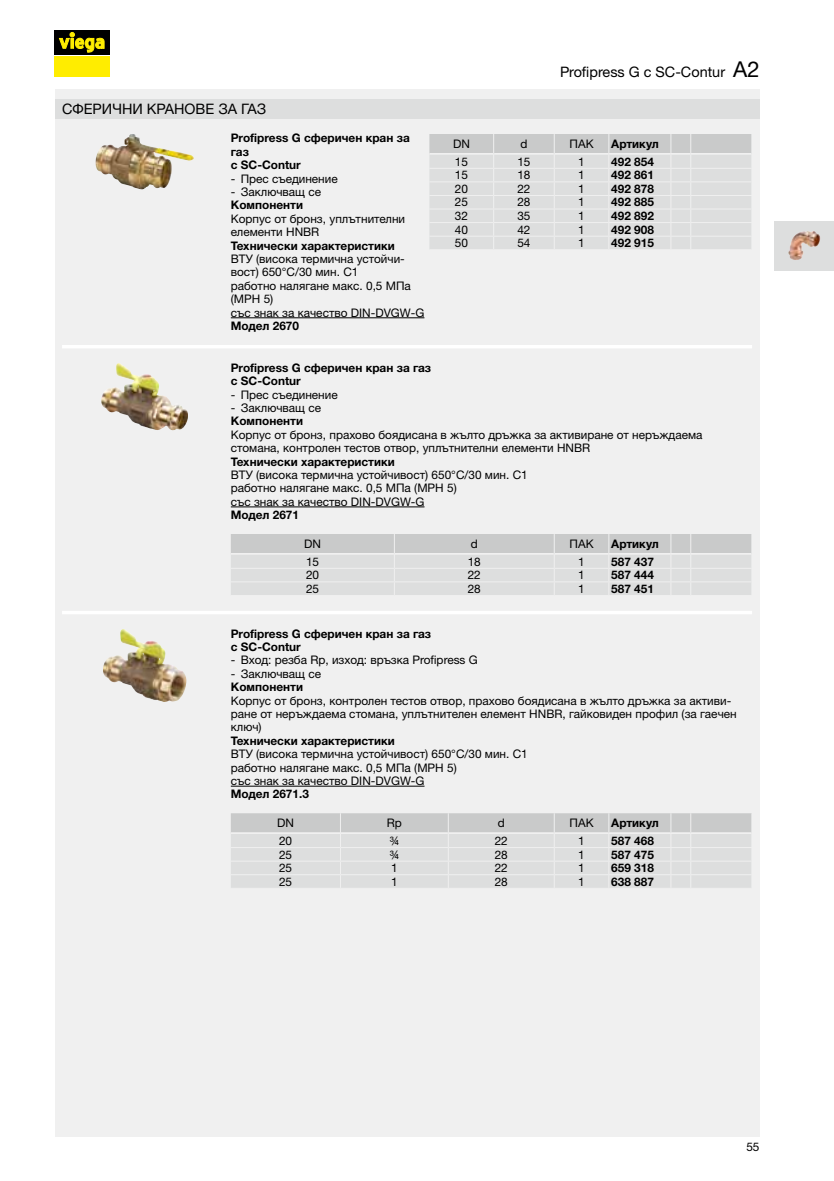
<style>
.page{position:relative;width:834px;height:1181px;background:#fff}
.page>*{position:absolute;margin:0;border:0;box-sizing:border-box;transform-origin:0 0}
.t1{font:14.35px "M Ying Hei PR Cfor Viega W4";color:#000}
.t2{font:11.9px/13.5px "M Ying Hei PR Cfor Viega W4";color:#000}
.t3{font:11.9px/13.5px "M Ying Hei PR Cfor Viega W7";color:#000}
.s1{font-size:21.88px}
</style>
<div class="page">
<div style="left:55px;top:89px;width:704px;height:1047px;background:#f0f0f0"></div>
<div style="left:774px;top:221px;width:59px;height:49px;background:#dddede"></div>
<img style="left:788px;top:231px;width:32px;height:29px">
<svg style="left:429px;top:134px;width:323px;height:115px"></svg>
<hr style="left:231px;top:317px;width:193px;height:1px;background:#000">
<img style="left:95px;top:134px;width:37px;height:34px">
<div style="left:55px;top:99px;width:704px;height:20px;background:#dddede"></div>
<hr style="left:231px;top:506px;width:193px;height:1px;background:#000">
<svg style="left:231px;top:534px;width:521px;height:61px"></svg>
<img style="left:101px;top:364px;width:33px;height:42px">
<hr style="left:231px;top:786px;width:193px;height:1px;background:#000">
<svg style="left:231px;top:813px;width:521px;height:75px"></svg>
<img style="left:103px;top:629px;width:61px;height:73px">
<hr style="left:62px;top:345px;width:690px;height:3px;background:#fff">
<hr style="left:62px;top:611px;width:690px;height:3px;background:#fff">
<div style="left:55px;top:56px;width:55px;height:21px;background:#ffed00"></div>
<div style="left:55px;top:30px;width:55px;height:24px;background:#000"></div>
<svg style="left:59px;top:32px;width:45px;height:21px"></svg>
<p class="t1" style="left:62px;top:100px;width:206px">СФЕРИЧНИ КРАНОВЕ ЗА ГАЗ</p>
<p class="t3" style="left:231px;top:131px;width:180px">-Profipress -G сферичен кран за газ<br>с -SC-Contur</p>
<p class="t2" style="left:231px;top:172px;width:108px">- Прес съединение</p>
<p class="t2" style="left:231px;top:185px;width:92px">- Заключващ се</p>
<p class="t3" style="left:231px;top:198px;width:74px">Компоненти</p>
<p class="t2" style="left:231px;top:212px;width:176px">Корпус от бронз, уплътнителни елементи HNBR</p>
<p class="t3" style="left:231px;top:239px;width:165px">Технически характеристики</p>
<p class="t2" style="left:231px;top:252px;width:195px">ВТУ (висока термична устойчи&shy;вост) -650°C/30 мин. C1<br>работно налягане макс. 0,5 МПа (MРН 5)<br>със знак за качество DIN-DVGW-G</p>
<p class="t3" style="left:231px;top:319px;width:70px">-Модел-2670</p>
<p class="t1" style="left:560px;top:63px;width:201px">Profipress G с SC-Contur <span class="s1">A2</span></p>
<p class="t2" style="left:453px;top:137px;width:18px">DN</p>
<p class="t2" style="left:520px;top:137px;width:9px">d</p>
<p class="t2" style="left:569px;top:137px;width:26px">ПАК</p>
<p class="t3" style="left:611px;top:137px;width:49px">Aртикул</p>
<p class="t2" style="left:455px;top:155px;width:15px">15</p>
<p class="t2" style="left:517px;top:155px;width:15px">15</p>
<p class="t2" style="left:578px;top:154px;width:8px">1</p>
<p class="t3" style="left:611px;top:154px;width:44px">492 854</p>
<p class="t2" style="left:455px;top:168px;width:15px">15</p>
<p class="t2" style="left:517px;top:168px;width:15px">18</p>
<p class="t2" style="left:578px;top:168px;width:8px">1</p>
<p class="t3" style="left:611px;top:168px;width:44px">492 861</p>
<p class="t2" style="left:455px;top:182px;width:15px">20</p>
<p class="t2" style="left:517px;top:182px;width:15px">22</p>
<p class="t2" style="left:578px;top:182px;width:8px">1</p>
<p class="t3" style="left:611px;top:182px;width:44px">492 878</p>
<p class="t2" style="left:455px;top:195px;width:15px">25</p>
<p class="t2" style="left:517px;top:195px;width:15px">28</p>
<p class="t2" style="left:578px;top:195px;width:8px">1</p>
<p class="t3" style="left:611px;top:195px;width:44px">492 885</p>
<p class="t2" style="left:455px;top:209px;width:15px">32</p>
<p class="t2" style="left:517px;top:209px;width:15px">35</p>
<p class="t2" style="left:578px;top:209px;width:8px">1</p>
<p class="t3" style="left:611px;top:209px;width:44px">492 892</p>
<p class="t2" style="left:455px;top:222px;width:15px">40</p>
<p class="t2" style="left:517px;top:222px;width:15px">42</p>
<p class="t2" style="left:578px;top:222px;width:8px">1</p>
<p class="t3" style="left:611px;top:222px;width:44px">492 908</p>
<p class="t2" style="left:455px;top:236px;width:15px">50</p>
<p class="t2" style="left:517px;top:236px;width:15px">54</p>
<p class="t2" style="left:578px;top:236px;width:8px">1</p>
<p class="t3" style="left:611px;top:236px;width:44px">492 915</p>
<p class="t3" style="left:231px;top:361px;width:202px">-Profipress -G сферичен кран за газ с -SC-Contur</p>
<p class="t2" style="left:231px;top:387px;width:108px">- Прес съединение</p>
<p class="t2" style="left:231px;top:401px;width:92px">- Заключващ се</p>
<p class="t3" style="left:231px;top:414px;width:74px">Компоненти</p>
<p class="t2" style="left:231px;top:428px;width:473px">Корпус от бронз, прахово боядисана в жълто дръжка за активиране от неръждаема стомана, контролен тестов отвор, уплътнителни елементи HNBR</p>
<p class="t3" style="left:231px;top:454px;width:165px">Технически характеристики</p>
<p class="t2" style="left:231px;top:468px;width:298px">ВТУ (висока термична устойчивост) -650°C/30 мин. C1 работно налягане макс. 0,5 МПа (MРН 5)<br>със знак за качество DIN-DVGW-G</p>
<p class="t3" style="left:231px;top:508px;width:70px">-Модел-2671</p>
<p class="t2" style="left:304px;top:537px;width:18px">DN</p>
<p class="t2" style="left:470px;top:537px;width:9px">d</p>
<p class="t2" style="left:569px;top:537px;width:26px">ПАК</p>
<p class="t3" style="left:611px;top:537px;width:49px">Aртикул</p>
<p class="t2" style="left:306px;top:555px;width:15px">15</p>
<p class="t2" style="left:467px;top:555px;width:15px">18</p>
<p class="t2" style="left:578px;top:554px;width:8px">1</p>
<p class="t3" style="left:611px;top:554px;width:44px">587 437</p>
<p class="t2" style="left:306px;top:568px;width:15px">20</p>
<p class="t2" style="left:467px;top:568px;width:15px">22</p>
<p class="t2" style="left:578px;top:568px;width:8px">1</p>
<p class="t3" style="left:611px;top:568px;width:44px">587 444</p>
<p class="t2" style="left:306px;top:582px;width:15px">25</p>
<p class="t2" style="left:467px;top:582px;width:15px">28</p>
<p class="t2" style="left:578px;top:582px;width:8px">1</p>
<p class="t3" style="left:611px;top:582px;width:44px">587 451</p>
<p class="t3" style="left:231px;top:626px;width:202px">-Profipress -G сферичен кран за газ с -SC-Contur</p>
<p class="t2" style="left:231px;top:653px;width:248px">- Вход: резба Rp, изход: връзка Profipress -G</p>
<p class="t2" style="left:231px;top:667px;width:92px">- Заключващ се</p>
<p class="t3" style="left:231px;top:680px;width:74px">Компоненти</p>
<p class="t2" style="left:231px;top:693px;width:507px">Корпус от бронз, контролен тестов отвор, прахово боядисана в жълто дръжка за активи&shy;ране от неръждаема стомана, уплътнителен елемент HNBR, гайковиден профил (за гаечен ключ)</p>
<p class="t3" style="left:231px;top:734px;width:165px">Технически характеристики</p>
<p class="t2" style="left:231px;top:747px;width:298px">ВТУ (висока термична устойчивост) -650°C/30 мин. C1 работно налягане макс. 0,5 МПа (MРН 5)<br>със знак за качество DIN-DVGW-G</p>
<p class="t3" style="left:231px;top:787px;width:80px">-Модел-2671.3</p>
<p class="t2" style="left:277px;top:816px;width:18px">DN</p>
<p class="t2" style="left:387px;top:816px;width:17px">Rp</p>
<p class="t2" style="left:497px;top:816px;width:9px">d</p>
<p class="t2" style="left:569px;top:816px;width:26px">ПАК</p>
<p class="t3" style="left:611px;top:816px;width:49px">Aртикул</p>
<p class="t2" style="left:279px;top:834px;width:15px">20</p>
<p class="t2" style="left:389px;top:834px;width:11px">¾</p>
<p class="t2" style="left:494px;top:834px;width:15px">22</p>
<p class="t2" style="left:578px;top:833px;width:8px">1</p>
<p class="t3" style="left:611px;top:833px;width:44px">587 468</p>
<p class="t2" style="left:279px;top:847px;width:15px">25</p>
<p class="t2" style="left:389px;top:847px;width:11px">¾</p>
<p class="t2" style="left:494px;top:847px;width:15px">28</p>
<p class="t2" style="left:578px;top:847px;width:8px">1</p>
<p class="t3" style="left:611px;top:847px;width:44px">587 475</p>
<p class="t2" style="left:279px;top:861px;width:15px">25</p>
<p class="t2" style="left:391px;top:861px;width:8px">1</p>
<p class="t2" style="left:494px;top:861px;width:15px">22</p>
<p class="t2" style="left:578px;top:861px;width:8px">1</p>
<p class="t3" style="left:611px;top:861px;width:44px">659 318</p>
<p class="t2" style="left:279px;top:874px;width:15px">25</p>
<p class="t2" style="left:391px;top:874px;width:8px">1</p>
<p class="t2" style="left:494px;top:874px;width:15px">28</p>
<p class="t2" style="left:578px;top:874px;width:8px">1</p>
<p class="t3" style="left:611px;top:874px;width:44px">638 887</p>
<p class="t2" style="left:746px;top:1140px;width:15px">55</p>
</div>
